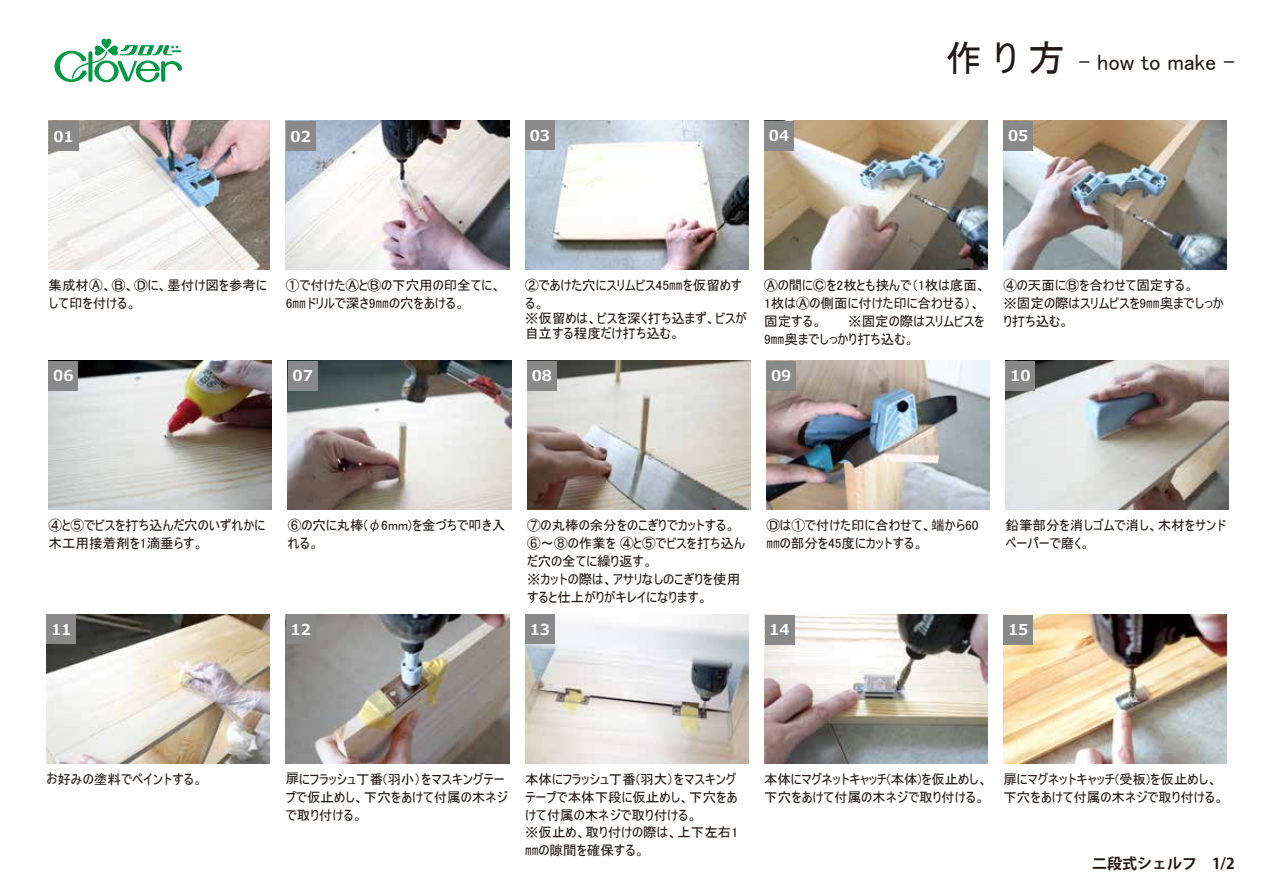
<style>
.page{position:relative;width:1263px;height:893px;background:#fff}
.page>*{position:absolute;margin:0;border:0;box-sizing:border-box;transform-origin:0 0}
.t1{font:22.5px "MS UI Gothic";color:#221815}
.t2{font:700 15px "Meiryo UI";color:#fff}
.t3{font:700 15px "Koz Go Pro";color:#221815}
.t4{font:13.5px/18px "MS UI Gothic";color:#221815}
.s1{font-size:36.9px}
</style>
<div class="page">
<svg style="left:55px;top:38px;width:127px;height:44px"></svg>
<img style="left:48px;top:121px;width:222px;height:148px">
<img style="left:46px;top:614px;width:224px;height:149px">
<div style="left:46px;top:614px;width:30px;height:30px;background:#898989"></div>
<img style="left:525px;top:614px;width:223px;height:149px">
<div style="left:525px;top:614px;width:30px;height:30px;background:#898989"></div>
<img style="left:1003px;top:615px;width:224px;height:149px">
<div style="left:1003px;top:615px;width:30px;height:30px;background:#898989"></div>
<img style="left:286px;top:614px;width:223px;height:149px">
<div style="left:286px;top:614px;width:30px;height:30px;background:#898989"></div>
<img style="left:764px;top:615px;width:223px;height:149px">
<div style="left:765px;top:615px;width:29px;height:30px;background:#898989"></div>
<img style="left:286px;top:121px;width:223px;height:148px">
<div style="left:286px;top:121px;width:30px;height:30px;background:#898989"></div>
<div style="left:49px;top:121px;width:29px;height:30px;background:#898989"></div>
<img style="left:764px;top:121px;width:223px;height:148px">
<div style="left:764px;top:121px;width:30px;height:29px;background:#898989"></div>
<img style="left:525px;top:121px;width:223px;height:148px">
<img style="left:1003px;top:121px;width:224px;height:148px">
<div style="left:1003px;top:121px;width:30px;height:29px;background:#898989"></div>
<img style="left:49px;top:361px;width:223px;height:149px">
<div style="left:49px;top:361px;width:29px;height:30px;background:#898989"></div>
<img style="left:766px;top:361px;width:223px;height:149px">
<div style="left:766px;top:361px;width:30px;height:30px;background:#898989"></div>
<img style="left:1005px;top:361px;width:224px;height:149px">
<div style="left:1005px;top:361px;width:30px;height:30px;background:#898989"></div>
<img style="left:288px;top:361px;width:223px;height:149px">
<div style="left:288px;top:361px;width:30px;height:30px;background:#898989"></div>
<img style="left:527px;top:361px;width:223px;height:149px">
<div style="left:527px;top:361px;width:30px;height:30px;background:#898989"></div>
<div style="left:525px;top:121px;width:30px;height:29px;background:#898989"></div>
<p class="t2" style="left:53px;top:126px;width:22px">01</p>
<p class="t2" style="left:291px;top:126px;width:22px">02</p>
<p class="t2" style="left:530px;top:125px;width:22px">03</p>
<h1 class="t1" style="left:945px;top:51px;width:291px"><span class="s1">作 り 方</span> - how to make -</h1>
<p class="t2" style="left:769px;top:125px;width:22px">04</p>
<p class="t2" style="left:1008px;top:125px;width:22px">05</p>
<p class="t4" style="left:49px;top:276px;width:220px">集成材Ⓐ、Ⓑ、Ⓓに、墨付け図を参考にして印を付ける。</p>
<p class="t4" style="left:286px;top:276px;width:217px">①で付けたⒶとⒷの下穴用の印全てに、<br>6㎜ドリルで深さ9㎜の穴をあける。</p>
<p class="t4" style="left:525px;top:276px;width:219px">②であけた穴にスリムビス45㎜を仮留めする。</p>
<p class="t4" style="left:525px;top:310px;width:223px;line-height:15px">※仮留めは、ビスを深く打ち込まず、ビスが自立する程度だけ打ち込む。</p>
<p class="t4" style="left:764px;top:276px;width:223px">Ⓐの間にⒸを2枚とも挟んで（1枚は底面、<br>1枚はⒶの側面に付けた印に合わせる）、固定する。　　 ※固定の際はスリムビスを<br>9㎜奥までしっかり打ち込む。</p>
<p class="t4" style="left:1003px;top:276px;width:222px">④の天面にⒷを合わせて固定する。<br>※固定の際はスリムビスを9㎜奥までしっかり打ち込む。</p>
<p class="t2" style="left:532px;top:365px;width:22px">08</p>
<p class="t2" style="left:53px;top:365px;width:22px">06</p>
<p class="t2" style="left:771px;top:365px;width:22px">09</p>
<p class="t2" style="left:293px;top:365px;width:22px">07</p>
<p class="t2" style="left:1010px;top:365px;width:22px">10</p>
<p class="t4" style="left:49px;top:516px;width:218px">④と⑤でビスを打ち込んだ穴のいずれかに木工用接着剤を1滴垂らす。</p>
<p class="t2" style="left:51px;top:619px;width:22px">11</p>
<p class="t4" style="left:288px;top:516px;width:219px">⑥の穴に丸棒(φ6mm)を金づちで叩き入れる。</p>
<p class="t2" style="left:291px;top:619px;width:22px">12</p>
<p class="t4" style="left:527px;top:516px;width:220px">⑦の丸棒の余分をのこぎりでカットする。<br>⑥～⑧の作業を ④と⑤でビスを打ち込んだ穴の全てに繰り返す。<br>※カットの際は、アサリなしのこぎりを使用すると仕上がりがキレイになります。</p>
<p class="t2" style="left:530px;top:619px;width:22px">13</p>
<p class="t4" style="left:766px;top:516px;width:214px">Ⓓは①で付けた印に合わせて、端から60㎜の部分を45度にカットする。</p>
<p class="t2" style="left:769px;top:619px;width:22px">14</p>
<p class="t4" style="left:1005px;top:516px;width:222px">鉛筆部分を消しゴムで消し、木材をサンドペーパーで磨く。</p>
<p class="t2" style="left:1008px;top:619px;width:22px">15</p>
<p class="t4" style="left:46px;top:770px;width:158px">お好みの塗料でペイントする。</p>
<p class="t4" style="left:286px;top:770px;width:223px">扉にフラッシュ丁番(羽小）をマスキングテープで仮止めし、下穴をあけて付属の木ネジで取り付ける。</p>
<p class="t4" style="left:525px;top:770px;width:215px">本体にフラッシュ丁番(羽大）をマスキングテープで本体下段に仮止めし、下穴をあけて付属の木ネジで取り付ける。<br>※仮止め、取り付けの際は、上下左右1㎜の隙間を確保する。</p>
<p class="t4" style="left:764px;top:770px;width:225px">本体にマグネットキャッチ(本体)を仮止めし、下穴をあけて付属の木ネジで取り付ける。</p>
<p class="t4" style="left:1003px;top:770px;width:222px">扉にマグネットキャッチ(受板)を仮止めし、下穴をあけて付属の木ネジで取り付ける。</p>
<p class="t3" style="left:1092px;top:854px;width:144px">二段式シェルフ　1/2</p>
</div>
